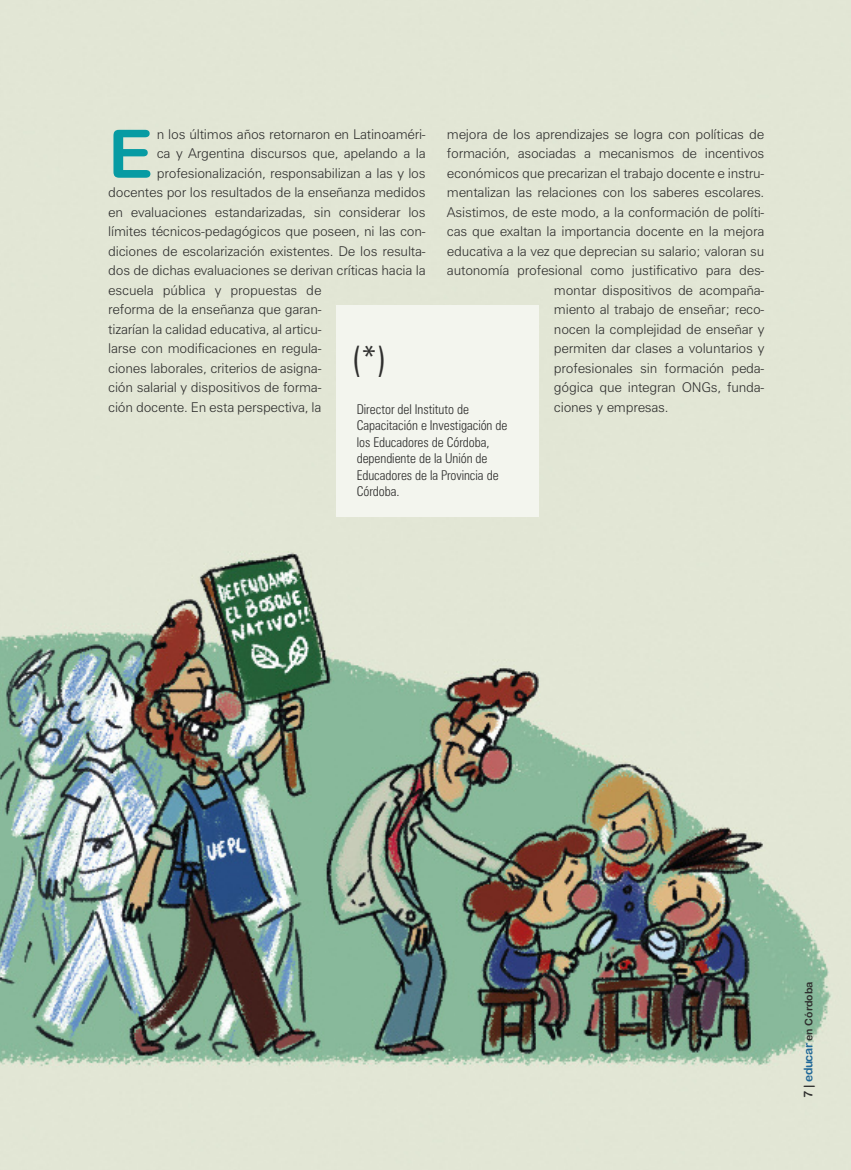
<style>
.page{position:relative;width:851px;height:1170px;background:#fff}
.page>*{position:absolute;margin:0;border:0;box-sizing:border-box;transform-origin:0 0}
.t1{font:66.9px "Arial Rounded MT Bold";color:#079ba3}
.t2{font:300 condensed 36px "Zurich BT";color:#2f2f2e}
.t3{font:300 13.5px "Zurich BT";letter-spacing:-.015em;color:#2f2f2e}
.t4{font:300 condensed 13.5px/16.5px "Zurich BT";letter-spacing:-.005em;color:#2f2f2e}
.t5{font:10.5px "Arial Rounded MT Bold";color:#2f2f2e}
.s1{font-size:12px}
.s2{font-size:12px;color:#206898}
</style>
<div class="page">
<img style="left:0;top:0;width:850px;height:1169px">
<div style="left:336px;top:305px;width:203px;height:211px;background:#f3f5ee"></div>
<p class="t3" style="left:447px;top:129px;width:319px">mejora de los aprendizajes se logra con políticas de</p>
<p class="t3" style="left:447px;top:148px;width:319px">formación, asociadas a mecanismos de incentivos</p>
<p class="t3" style="left:447px;top:168px;width:319px">económicos que precarizan el trabajo docente e instru-</p>
<p class="t3" style="left:447px;top:187px;width:319px">mentalizan las relaciones con los saberes escolares.</p>
<p class="t3" style="left:447px;top:207px;width:319px">Asistimos, de este modo, a la conformación de políti-</p>
<p class="t3" style="left:447px;top:226px;width:319px">cas que exaltan la importancia docente en la mejora</p>
<p class="t3" style="left:447px;top:246px;width:319px">educativa a la vez que deprecian su salario; valoran su</p>
<p class="t3" style="left:447px;top:265px;width:319px">autonomía profesional como justificativo para des-</p>
<p class="t3" style="left:554px;top:285px;width:212px">montar dispositivos de acompaña-</p>
<p class="t3" style="left:554px;top:304px;width:212px">miento al trabajo de enseñar; reco-</p>
<p class="t3" style="left:554px;top:324px;width:212px">nocen la complejidad de enseñar y</p>
<p class="t3" style="left:554px;top:343px;width:212px">permiten dar clases a voluntarios y</p>
<p class="t3" style="left:554px;top:363px;width:212px">profesionales sin formación peda-</p>
<p class="t3" style="left:554px;top:382px;width:212px">gógica que integran ONGs, funda-</p>
<p class="t3" style="left:554px;top:402px;width:116px">ciones y empresas.</p>
<h1 class="t1" style="left:108px;top:115px;width:46px">E</h1>
<p class="t3" style="left:157px;top:129px;width:270px">n los últimos años retornaron en Latinoaméri-</p>
<p class="t3" style="left:157px;top:148px;width:270px">ca y Argentina discursos que, apelando a la</p>
<p class="t3" style="left:157px;top:168px;width:270px">profesionalización, responsabilizan a las y los</p>
<p class="t3" style="left:108px;top:187px;width:319px">docentes por los resultados de la enseñanza medidos</p>
<p class="t3" style="left:108px;top:207px;width:319px">en evaluaciones estandarizadas, sin considerar los</p>
<p class="t3" style="left:108px;top:226px;width:319px">límites técnicos-pedagógicos que poseen, ni las con-</p>
<p class="t3" style="left:108px;top:246px;width:319px">diciones de escolarización existentes. De los resulta-</p>
<p class="t3" style="left:108px;top:265px;width:319px">dos de dichas evaluaciones se derivan críticas hacia la</p>
<p class="t3" style="left:108px;top:285px;width:215px">escuela pública y propuestas de</p>
<p class="t3" style="left:108px;top:304px;width:215px">reforma de la enseñanza que garan-</p>
<p class="t3" style="left:108px;top:324px;width:215px">tizarían la calidad educativa, al articu-</p>
<p class="t3" style="left:108px;top:343px;width:215px">larse con modificaciones en regula-</p>
<p class="t3" style="left:108px;top:363px;width:215px">ciones laborales, criterios de asigna-</p>
<p class="t3" style="left:108px;top:382px;width:215px">ción salarial y dispositivos de forma-</p>
<p class="t3" style="left:108px;top:402px;width:215px">ción docente. En esta perspectiva, la</p>
<h2 class="t2" style="left:351px;top:346px;width:37px">(*)</h2>
<p class="t4" style="left:356px;top:402px;width:152px">Director del Instituto de<br>Capacitación e Investigación de los Educadores de Córdoba, dependiente de la Unión de<br>Educadores de la Provincia de<br>Córdoba.</p>
<p class="t5" style="left:802px;top:1098px;width:118px;rotate:-90deg"><span class="s1">7 |</span> <span class="s2">educar</span> en Córdoba</p>
</div>
